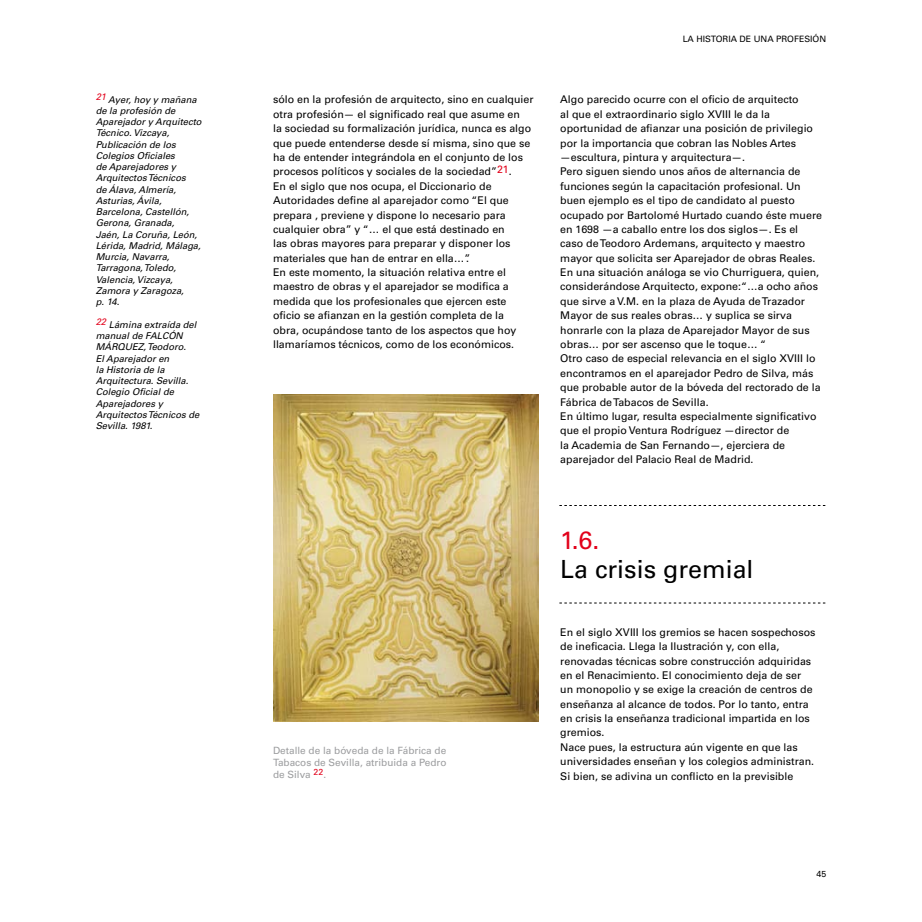
<style>
.page{position:relative;width:922px;height:922px;background:#fff}
.page>*{position:absolute;margin:0;border:0;box-sizing:border-box;transform-origin:0 0}
.t1{font:25px "Univers LT Std";color:#000}
.t2{font:25px "Univers LT Std";color:#e2001a}
.t3{font:10.62px/14.4px "Univers LT Std";color:#000}
.t4{font:10px/11.9px "Univers LT Std";color:#9c9d9f;text-align:justify}
.t5{font:italic 9.38px/11.2px "Univers LT Std";color:#000}
.t6{font:8.75px "Univers LT Std";color:#000}
</style>
<div class="page">
<svg style="left:559px;top:602px;width:266px;height:1px"></svg>
<svg style="left:559px;top:505px;width:266px;height:1px"></svg>
<img style="left:273px;top:394px;width:265px;height:327px">
<p class="t5" style="left:96px;top:94px;width:107px"><sup>21</sup> Ayer, hoy y mañana de la profesión de<br>Aparejador y Arquitecto<br>Técnico. Vizcaya,<br>Publicación de los<br>Colegios Oficiales<br>de Aparejadores y<br>Arquitectos Técnicos<br>de Álava, Almería,<br>Asturias, Ávila,<br>Barcelona, Castellón,<br>Gerona, Granada,<br>Jaén, La Coruña, León,<br>Lérida, Madrid, Málaga,<br>Murcia, Navarra,<br>Tarragona, Toledo,<br>Valencia, Vizcaya,<br>Zamora y Zaragoza,<br>p. 14.</p>
<p class="t5" style="left:96px;top:319px;width:105px"><sup>22</sup> Lámina extraída del manual de FALCÓN<br>MÁRQUEZ, Teodoro.<br>El Aparejador en<br>la Historia de la<br>Arquitectura. Sevilla.<br>Colegio Oficial de<br>Aparejadores y<br>Arquitectos Técnicos de<br>Sevilla. 1981.</p>
<p class="t6" style="left:682px;top:33px;width:145px">LA HISTORIA DE UNA PROFESIÓN</p>
<p class="t3" style="left:273px;top:92px;width:262px">sólo en la profesión de arquitecto, sino en cualquier otra profesión— el significado real que asume en<br>la sociedad su formalización jurídica, nunca es algo que puede entenderse desde sí misma, sino que se ha de entender integrándola en el conjunto de los procesos políticos y sociales de la sociedad”<sup>21</sup>.<br>En el siglo que nos ocupa, el Diccionario de Autoridades define al aparejador como “El que prepara , previene y dispone lo necesario para cualquier obra” y “… el que está destinado en<br>las obras mayores para preparar y disponer los materiales que han de entrar en ella…”.<br>En este momento, la situación relativa entre el maestro de obras y el aparejador se modifica a medida que los profesionales que ejercen este oficio se afianzan en la gestión completa de la<br>obra, ocupándose tanto de los aspectos que hoy llamaríamos técnicos, como de los económicos.</p>
<p class="t3" style="left:560px;top:92px;width:263px">Algo parecido ocurre con el oficio de arquitecto<br>al que el extraordinario siglo XVIII le da la oportunidad de afianzar una posición de privilegio por la importancia que cobran las Nobles Artes —escultura, pintura y arquitectura—.<br>Pero siguen siendo unos años de alternancia de funciones según la capacitación profesional. Un buen ejemplo es el tipo de candidato al puesto ocupado por Bartolomé Hurtado cuando éste muere en 1698 —a caballo entre los dos siglos—. Es el caso de Teodoro Ardemans, arquitecto y maestro mayor que solicita ser Aparejador de obras Reales.<br>En una situación análoga se vio Churriguera, quien, considerándose Arquitecto, expone:“…a ocho años que sirve a V.M. en la plaza de Ayuda de Trazador Mayor de sus reales obras… y suplica se sirva honrarle con la plaza de Aparejador Mayor de sus obras… por ser ascenso que le toque… “<br>Otro caso de especial relevancia en el siglo XVIII lo encontramos en el aparejador Pedro de Silva, más que probable autor de la bóveda del rectorado de la Fábrica de Tabacos de Sevilla.<br>En último lugar, resulta especialmente significativo que el propio Ventura Rodríguez —director de<br>la Academia de San Fernando—, ejerciera de aparejador del Palacio Real de Madrid.</p>
<p class="t4" style="left:273px;top:744px;width:175px">Detalle de la bóveda de la Fábrica de Tabacos de Sevilla, atribuida a Pedro de Silva <sup>22</sup>.</p>
<h1 class="t2" style="left:560px;top:525px;width:41px">1.6.</h1>
<h1 class="t1" style="left:560px;top:554px;width:195px">La crisis gremial</h1>
<p class="t3" style="left:560px;top:624px;width:257px">En el siglo XVIII los gremios se hacen sospechosos de ineficacia. Llega la Ilustración y, con ella, renovadas técnicas sobre construcción adquiridas en el Renacimiento. El conocimiento deja de ser un monopolio y se exige la creación de centros de enseñanza al alcance de todos. Por lo tanto, entra en crisis la enseñanza tradicional impartida en los gremios.<br>Nace pues, la estructura aún vigente en que las universidades enseñan y los colegios administran.<br>Si bien, se adivina un conflicto en la previsible</p>
<p class="t6" style="left:816px;top:868px;width:11px">45</p>
</div>
